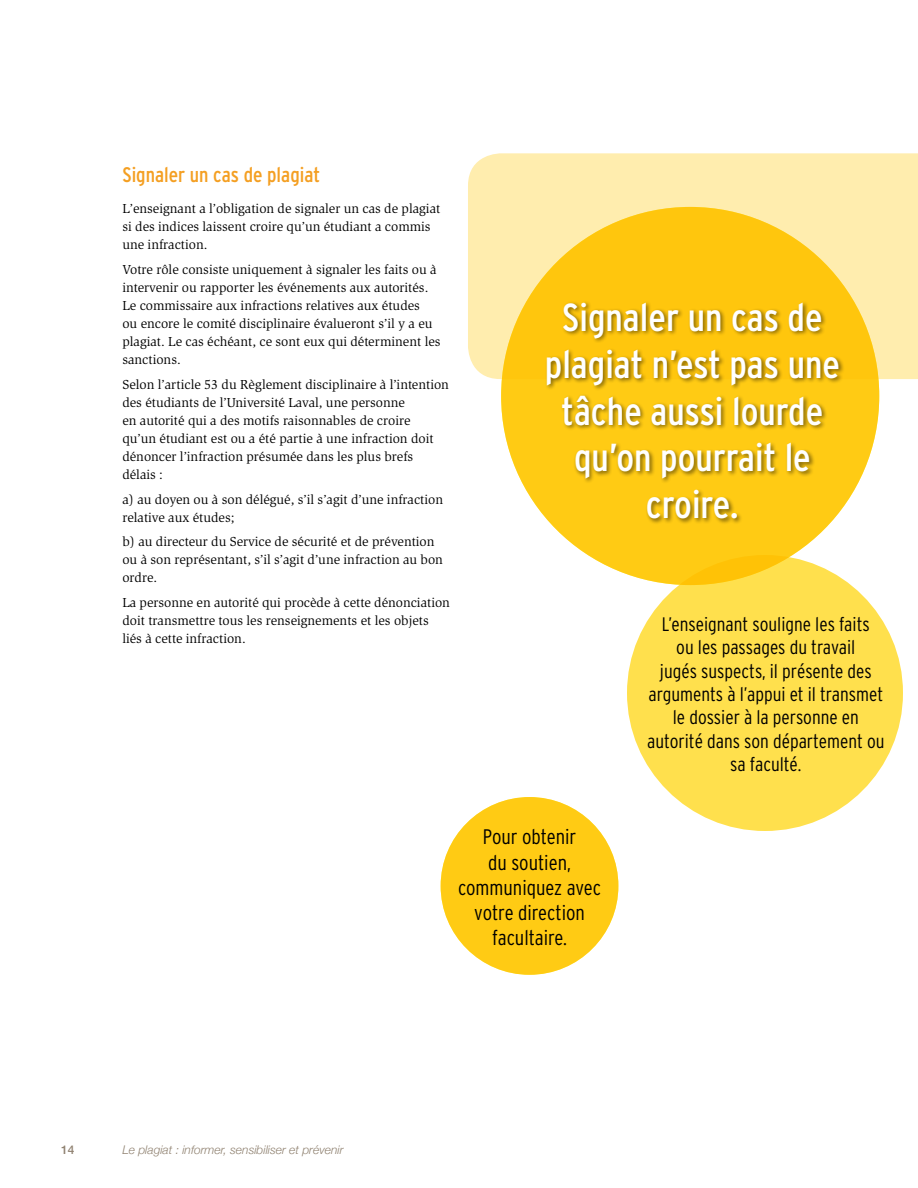
<style>
.page{position:relative;width:918px;height:1188px;background:#fff}
.page>*{position:absolute;margin:0;border:0;box-sizing:border-box;transform-origin:0 0}
.t1{font:condensed 39px/46.8px "Interstate";color:#fff;text-align:center}
.t2{font:300 condensed 21px/25.2px "Interstate";color:#000;text-align:center}
.t3{font:condensed 21px "Interstate";color:#f49f22}
.t4{font:300 condensed 19.5px/23.4px "Interstate";color:#000;text-align:center}
.t5{font:13.5px/18px "Slimbach ITC";color:#000}
.t6{font:italic 300 12px "Helvetica Neue";color:#908271}
.t7{font:500 12px "Helvetica Neue";color:#908271}
</style>
<div class="page">
<div style="left:468px;top:153px;width:450px;height:226px;background:#ffedae"></div>
<div style="left:627px;top:555px;width:276px;height:276px;background:#ffe04d;border-radius:50%"></div>
<div style="left:441px;top:797px;width:177px;height:178px;background:#ffcb14;border-radius:50%"></div>
<div style="left:501px;top:207px;width:378px;height:378px;background:#ffc60d;border-radius:50%"></div>
<div style="left:545px;top:300px;width:300px;height:224px;background:#000;opacity:.5"></div>
<h2 class="t3" style="left:122px;top:163px;width:199px">Signaler un cas de plagiat</h2>
<p class="t5" style="left:122px;top:200px;width:319px">L’enseignant a l’obligation de signaler un cas de plagiat si des indices laissent croire qu’un étudiant a commis une infraction.</p>
<p class="t5" style="left:122px;top:261px;width:320px">Votre rôle consiste uniquement à signaler les faits ou à intervenir ou rapporter les événements aux autorités.<br>Le commissaire aux infractions relatives aux études<br>ou encore le comité disciplinaire évalueront s’il y a eu plagiat. Le cas échéant, ce sont eux qui déterminent les sanctions.</p>
<p class="t5" style="left:122px;top:376px;width:328px">Selon l’article 53 du Règlement disciplinaire à l’intention des étudiants de l’Université Laval, une personne<br>en autorité qui a des motifs raisonnables de croire<br>qu’un étudiant est ou a été partie à une infraction doit dénoncer l’infraction présumée dans les plus brefs délais :</p>
<p class="t5" style="left:122px;top:490px;width:322px">a) au doyen ou à son délégué, s’il s’agit d’une infraction relative aux études;</p>
<p class="t5" style="left:122px;top:533px;width:322px">b) au directeur du Service de sécurité et de prévention ou à son représentant, s’il s’agit d’une infraction au bon ordre.</p>
<p class="t5" style="left:122px;top:594px;width:329px">La personne en autorité qui procède à cette dénonciation doit transmettre tous les renseignements et les objets liés à cette infraction.</p>
<h1 class="t1" style="left:545px;top:294px;width:297px">Signaler un cas de plagiat n’est pas une tâche aussi lourde qu’on pourrait le croire.</h1>
<h3 class="t4" style="left:647px;top:612px;width:239px">L’enseignant souligne les faits<br>ou les passages du travail<br>jugés suspects, il présente des arguments à l’appui et il transmet le dossier à la personne en autorité dans son département ou sa faculté.</h3>
<h2 class="t2" style="left:458px;top:824px;width:145px">Pour obtenir<br>du soutien, communiquez avec votre direction facultaire.</h2>
<p class="t7" style="left:61px;top:1143px;width:15px">14</p>
<p class="t6" style="left:122px;top:1143px;width:223px">Le plagiat : informer, sensibiliser et prévenir</p>
</div>
